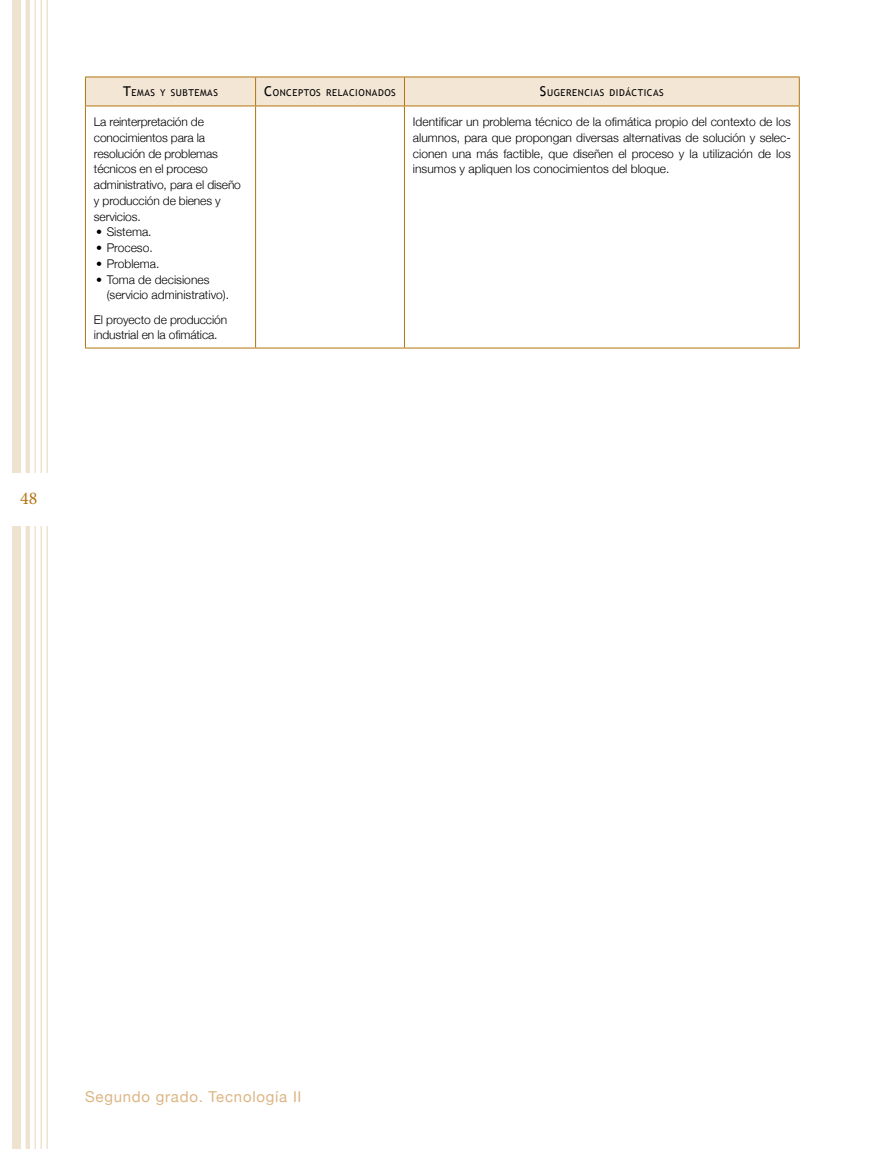
<style>
.page{position:relative;width:872px;height:1149px;background:#fff}
.page>*{position:absolute;margin:0;border:0;box-sizing:border-box;transform-origin:0 0}
.t1{font:18px "Minion Pro";color:#b2740e}
.t2{font:15px "Helvetica Neue";letter-spacing:.05em;color:#dcb684}
.t3{font:300 12px/15.8px "Helvetica Neue";letter-spacing:-.01em;color:#000}
.t4{font:9.45px "Trebuchet MS";letter-spacing:.055em;color:#000}
.s1{font-size:13.5px}
</style>
<div class="page">
<div style="left:12px;top:0;width:9px;height:1148px;background:#efe3cf"></div>
<hr style="left:26px;top:0;width:4px;height:1148px;background:#efe3cf">
<hr style="left:34px;top:0;width:2px;height:1148px;background:#b2740e">
<hr style="left:40px;top:0;width:2px;height:1148px;background:#b2740e">
<hr style="left:46px;top:0;width:2px;height:1148px;background:#b2740e">
<div style="left:0;top:473px;width:106px;height:52px;background:#fff"></div>
<hr style="left:85px;top:106px;width:170px;height:1px;background:#b2740e">
<hr style="left:255px;top:106px;width:149px;height:1px;background:#b2740e">
<hr style="left:404px;top:106px;width:395px;height:1px;background:#b2740e">
<hr style="left:85px;top:347px;width:170px;height:1px;background:#b2740e">
<hr style="left:255px;top:347px;width:149px;height:1px;background:#b2740e">
<hr style="left:404px;top:347px;width:395px;height:1px;background:#b2740e">
<div style="left:85px;top:77px;width:715px;height:29px;background:#f4e6d5"></div>
<hr style="left:85px;top:106px;width:1px;height:241px;background:#b2740e">
<hr style="left:255px;top:106px;width:1px;height:241px;background:#b2740e">
<hr style="left:404px;top:106px;width:1px;height:241px;background:#b2740e">
<hr style="left:799px;top:106px;width:1px;height:241px;background:#b2740e">
<hr style="left:85px;top:77px;width:170px;height:1px;background:#b2740e">
<hr style="left:255px;top:77px;width:149px;height:1px;background:#b2740e">
<hr style="left:404px;top:77px;width:395px;height:1px;background:#b2740e">
<p class="t4" style="left:123px;top:87px;width:96px"><span class="s1">T</span>EMAS Y SUBTEMAS</p>
<p class="t4" style="left:264px;top:87px;width:133px"><span class="s1">C</span>ONCEPTOS RELACIONADOS</p>
<p class="t4" style="left:540px;top:87px;width:125px"><span class="s1">S</span>UGERENCIAS DIDÁCTICAS</p>
<p class="t3" style="left:94px;top:114px;width:148px">La reinterpretación de conocimientos para la resolución de problemas técnicos en el proceso administrativo, para el diseño y producción de bienes y servicios.</p>
<p class="t3" style="left:96px;top:224px;width:57px">• Sistema.</p>
<p class="t3" style="left:96px;top:240px;width:58px">• Proceso.</p>
<p class="t3" style="left:96px;top:255px;width:65px">• Problema.</p>
<p class="t3" style="left:107px;top:271px;width:124px;text-indent:-11px">• Toma de decisiones (servicio administrativo).</p>
<p class="t3" style="left:94px;top:311px;width:135px">El proyecto de producción industrial en la ofimática.</p>
<p class="t3" style="left:413px;top:114px;width:379px;text-align:justify">Identificar un problema técnico de la ofimática propio del contexto de los alumnos, para que propongan diversas alternativas de solución y selec&shy;cionen una más factible, que diseñen el proceso y la utilización de los insumos y apliquen los conocimientos del bloque.</p>
<h1 class="t1" style="left:20px;top:486px;width:19px">48</h1>
<p class="t2" style="left:85px;top:1087px;width:218px">Segundo grado. Tecnología II</p>
</div>
